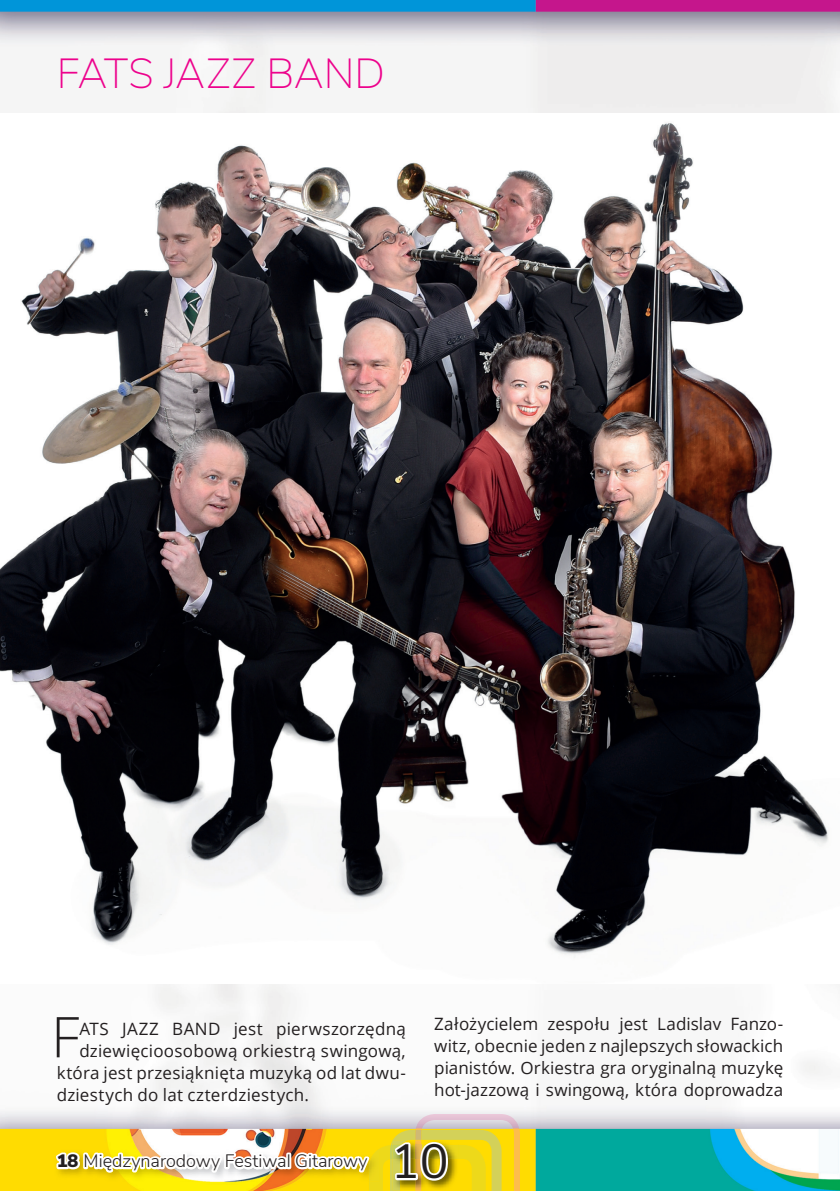
<style>
.page{position:relative;width:840px;height:1191px;background:#fff}
.page>*{position:absolute;margin:0;border:0;box-sizing:border-box;transform-origin:0 0}
.t1{font:300 56.2px "Open Sans";color:#231f20}
.t2{font:48px "Nunito Sans";color:#231f20}
.t3{font:200 42px "Nunito Sans";color:#ed028c}
.t4{font:300 18px "Nunito Sans";color:#231f20}
.t5{font:17px/22px "Open Sans";letter-spacing:.015em;color:#231f20;text-align:justify}
.s1{font-weight:900}
</style>
<div class="page">
<img style="left:0;top:0;width:839px;height:1191px">
<img style="left:54px;top:1172px;width:314px;height:9px">
<svg style="left:53px;top:1149px;width:316px;height:23px"></svg>
<img style="left:369px;top:1144px;width:21px;height:47px">
<img style="left:368px;top:1150px;width:11px;height:31px">
<img style="left:415px;top:1114px;width:104px;height:77px">
<img style="left:390px;top:1129px;width:111px;height:62px">
<img style="left:408px;top:1140px;width:50px;height:50px">
<img style="left:450px;top:1144px;width:8px;height:14px">
<img style="left:415px;top:1182px;width:6px;height:8px">
<img style="left:392px;top:1182px;width:16px;height:8px">
<svg style="left:390px;top:1129px;width:60px;height:53px"></svg>
<img style="left:0;top:113px;width:839px;height:870px">
<h3 class="t3" style="left:57px;top:43px;width:329px">FATS JAZZ BAND</h3>
<h1 class="t1" style="left:51px;top:998px;width:30px">F</h1>
<p class="t5" style="left:79px;top:1017px;width:328px">ATS JAZZ BAND jest pierwszorzędną</p>
<p class="t5" style="left:79px;top:1039px;width:328px">dziewięcioosobową orkiestrą swingową,</p>
<p class="t5" style="left:57px;top:1061px;width:350px">która jest przesiąknięta muzyką od lat dwu-</p>
<p class="t5" style="left:57px;top:1083px;width:254px">dziestych do lat czterdziestych.</p>
<p class="t5" style="left:434px;top:1012px;width:350px">Założycielem zespołu jest Ladislav Fanzo&shy;witz, obecnie jeden z najlepszych słowackich pianistów. Orkiestra gra oryginalną muzykę hot-jazzową i swingową, która doprowadza</p>
<p class="t4" style="left:57px;top:1147px;width:312px"><span class="s1">18</span> Międzynarodowy Festiwal Gitarowy</p>
<h2 class="t2" style="left:390px;top:1126px;width:59px">10</h2>
</div>
